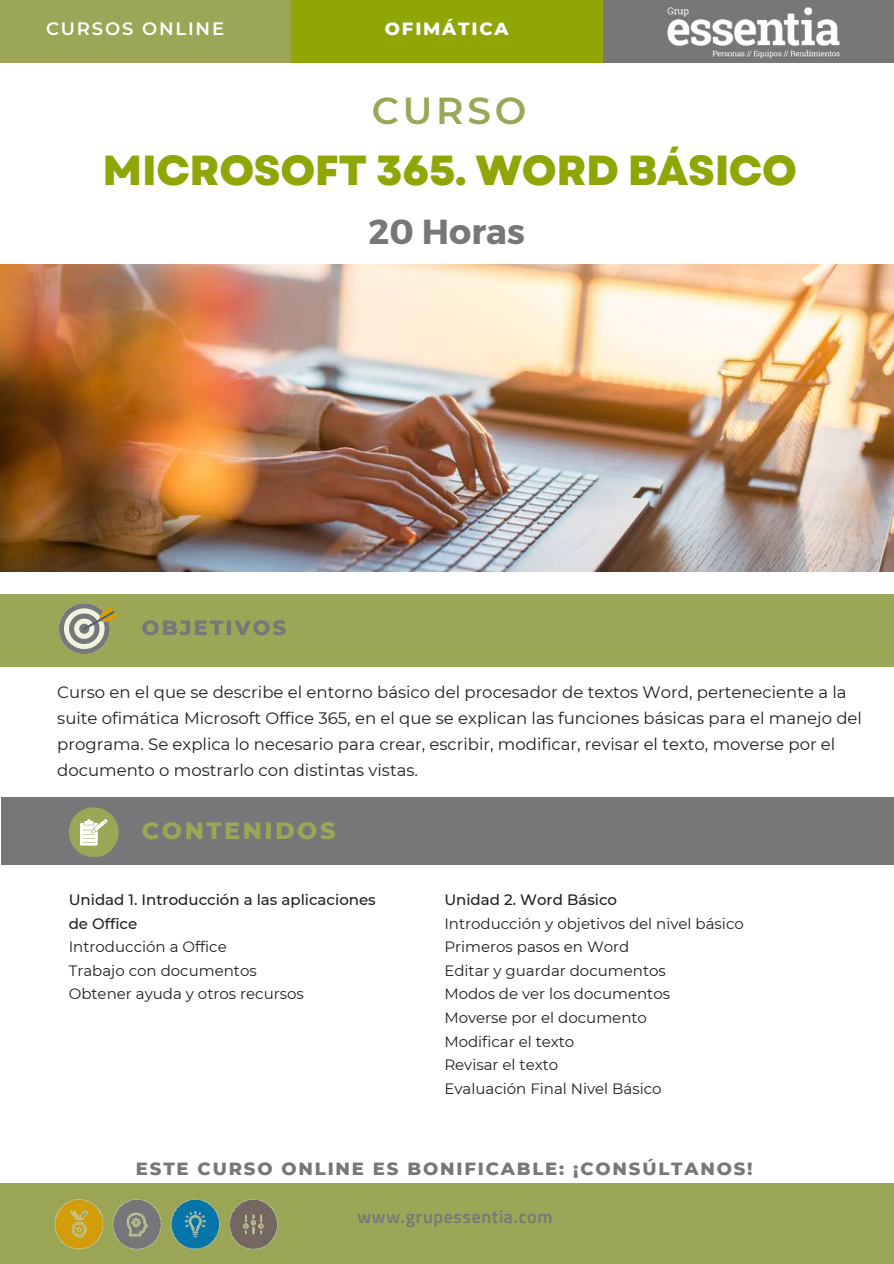
<style>
.page{position:relative;width:894px;height:1264px;background:#fff}
.page>*{position:absolute;margin:0;border:0;box-sizing:border-box;transform-origin:0 0}
.t1{font:800 42px "Garet";letter-spacing:-.01em;color:#90a607}
.t2{font:600 37.5px "Montserrat";letter-spacing:.1em;color:#9ba657}
.t3{font:700 34.8px "Montserrat";color:#77777a}
.t4{font:800 24px "Montserrat";letter-spacing:.1em;color:#9ba657}
.t5{font:800 21px "Montserrat";letter-spacing:.1em;color:#77777a}
.t6{font:800 18px "Montserrat";letter-spacing:.1em;color:#77777a}
.t7{font:600 18px "Titillium Web";letter-spacing:.035em;color:#77777a}
.t8{font:600 18px "Montserrat";letter-spacing:.1em;color:#fff}
.t9{font:800 18px "Montserrat";letter-spacing:.1em;color:#fff}
.t10{font:16.5px/25.8px "Montserrat";color:#231d1f}
.t11{font:15px/23.7px "Montserrat";color:#231d1f}
.t12{font:500 15px/23.7px "Montserrat";color:#231d1f}
</style>
<div class="page">
<div style="left:0;top:0;width:291px;height:63px;background:#9ba657"></div>
<div style="left:291px;top:0;width:311px;height:63px;background:#90a607"></div>
<div style="left:602px;top:0;width:291px;height:63px;background:#77777a"></div>
<div style="left:0;top:594px;width:893px;height:72px;background:#9ba657"></div>
<img style="left:667px;top:7px;width:173px;height:51px">
<svg style="left:59px;top:603px;width:59px;height:51px"></svg>
<div style="left:0;top:1183px;width:893px;height:80px;background:#9ba657"></div>
<img style="left:55px;top:1199px;width:223px;height:51px">
<div style="left:1px;top:797px;width:892px;height:68px;background:#77777a"></div>
<svg style="left:69px;top:807px;width:49px;height:49px"></svg>
<img style="left:0;top:264px;width:893px;height:307px">
<p class="t8" style="left:46px;top:17px;width:179px">CURSOS ONLINE</p>
<p class="t9" style="left:385px;top:17px;width:125px">OFIMÁTICA</p>
<h2 class="t2" style="left:371px;top:87px;width:156px">CURSO</h2>
<h1 class="t1" style="left:103px;top:140px;width:695px">MICROSOFT 365. WORD BÁSICO</h1>
<h3 class="t3" style="left:368px;top:209px;width:158px">20 Horas</h3>
<p class="t5" style="left:142px;top:615px;width:146px">OBJETIVOS</p>
<p class="t10" style="left:57px;top:679px;width:806px">Curso en el que se describe el entorno básico del procesador de textos Word, perteneciente a la suite ofimática Microsoft Office 365, en el que se explican las funciones básicas para el manejo del programa. Se explica lo necesario para crear, escribir, modificar, revisar el texto, moverse por el documento o mostrarlo con distintas vistas.</p>
<h3 class="t4" style="left:142px;top:815px;width:195px">CONTENIDOS</h3>
<p class="t12" style="left:69px;top:887px;width:308px">Unidad 1. Introducción a las aplicaciones de Office</p>
<p class="t11" style="left:69px;top:935px;width:236px">Introducción a Office<br>Trabajo con documentos<br>Obtener ayuda y otros recursos</p>
<p class="t12" style="left:444px;top:887px;width:174px">Unidad 2. Word Básico</p>
<p class="t11" style="left:444px;top:911px;width:301px">Introducción y objetivos del nivel básico<br>Primeros pasos en Word<br>Editar y guardar documentos<br>Modos de ver los documentos<br>Moverse por el documento<br>Modificar el texto<br>Revisar el texto<br>Evaluación Final Nivel Básico</p>
<p class="t6" style="left:136px;top:1157px;width:618px">ESTE CURSO ONLINE ES BONIFICABLE: ¡CONSÚLTANOS!</p>
<p class="t7" style="left:357px;top:1202px;width:196px">www.grupessentia.com</p>
</div>
